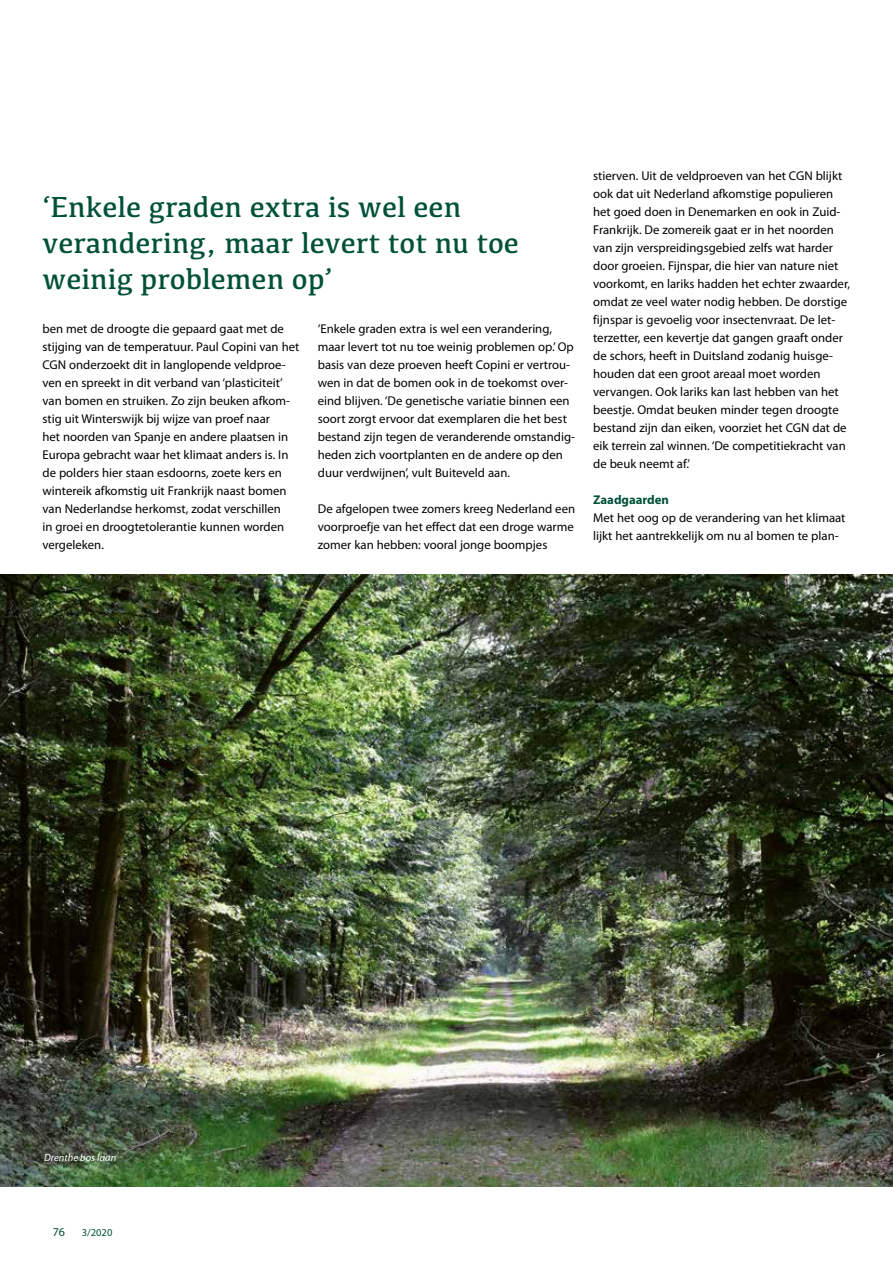
<style>
.page{position:relative;width:893px;height:1263px;background:#fff}
.page>*{position:absolute;margin:0;border:0;box-sizing:border-box;transform-origin:0 0}
.t1{font:30px/36px "Kefa";color:#005139}
.t2{font:12.75px/18px "Myriad Pro";color:#000}
.t3{font:700 12.75px "Myriad Pro";color:#005139}
.t4{font:12px "Myriad Pro";color:#005139}
.t5{font:italic 10.5px "Myriad Pro";color:#fff}
.t6{font:10.5px "Myriad Pro";color:#005139}
</style>
<div class="page">
<img style="left:0;top:574px;width:893px;height:612px">
<h1 class="t1" style="left:43px;top:188px;width:478px">‘Enkele graden extra is wel een verandering, maar levert tot nu toe weinig problemen op’</h1>
<p class="t2" style="left:43px;top:320px;width:258px">ben met de droogte die gepaard gaat met de stijging van de temperatuur. Paul Copini van het CGN onderzoekt dit in langlopende veldproe&shy;ven en spreekt in dit verband van ‘plasticiteit’ van bomen en struiken. Zo zijn beuken afkom&shy;stig uit Winterswijk bij wijze van proef naar<br>het noorden van Spanje en andere plaatsen in Europa gebracht waar het klimaat anders is. In de polders hier staan esdoorns, zoete kers en wintereik afkomstig uit Frankrijk naast bomen van Nederlandse herkomst, zodat verschillen<br>in groei en droogtetolerantie kunnen worden vergeleken.</p>
<p class="t2" style="left:318px;top:320px;width:259px">‘Enkele graden extra is wel een verandering, maar levert tot nu toe weinig problemen op.’ Op basis van deze proeven heeft Copini er vertrou&shy;wen in dat de bomen ook in de toekomst over&shy;eind blijven. ‘De genetische variatie binnen een soort zorgt ervoor dat exemplaren die het best bestand zijn tegen de veranderende omstandig&shy;heden zich voortplanten en de andere op den duur verdwijnen’, vult Buiteveld aan.</p>
<p class="t2" style="left:318px;top:500px;width:259px;text-align:justify">De afgelopen twee zomers kreeg Nederland een voorproefje van het effect dat een droge warme zomer kan hebben: vooral jonge boompjes</p>
<p class="t2" style="left:593px;top:167px;width:259px">stierven. Uit de veldproeven van het CGN blijkt ook dat uit Nederland afkomstige populieren het goed doen in Denemarken en ook in Zuid-Frankrijk. De zomereik gaat er in het noorden van zijn verspreidingsgebied zelfs wat harder door groeien. Fijnspar, die hier van nature niet voorkomt, en lariks hadden het echter zwaarder, omdat ze veel water nodig hebben. De dorstige fijnspar is gevoelig voor insectenvraat. De let&shy;terzetter, een kevertje dat gangen graaft onder de schors, heeft in Duitsland zodanig huisge&shy;houden dat een groot areaal moet worden vervangen. Ook lariks kan last hebben van het beestje. Omdat beuken minder tegen droogte bestand zijn dan eiken, voorziet het CGN dat de eik terrein zal winnen. ‘De competitiekracht van de beuk neemt af.’</p>
<p class="t3" style="left:593px;top:492px;width:77px">Zaadgaarden</p>
<p class="t2" style="left:593px;top:509px;width:254px">Met het oog op de verandering van het klimaat lijkt het aantrekkelijk om nu al bomen te plan-</p>
<p class="t5" style="left:44px;top:1151px;width:74px">Drenthe bos laan</p>
<p class="t4" style="left:53px;top:1224px;width:14px">76</p>
<p class="t6" style="left:82px;top:1226px;width:32px">3/2020</p>
</div>
